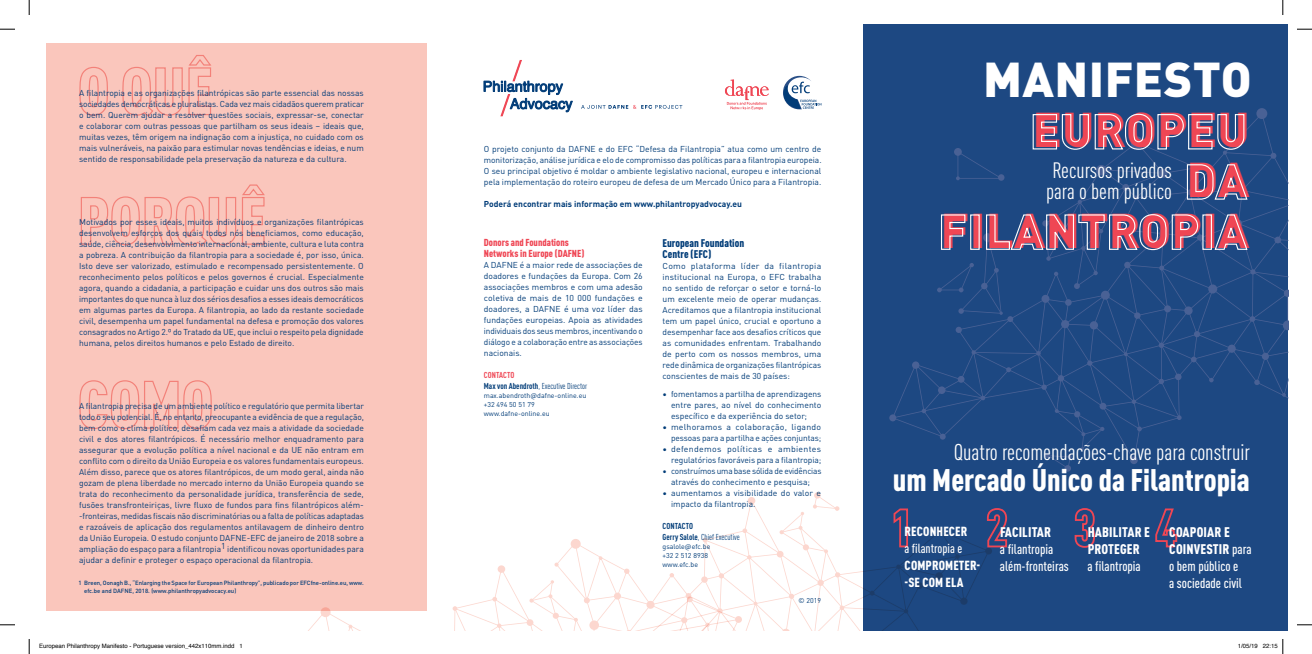
<style>
.page{position:relative;width:1312px;height:654px;background:#fff}
.page>*{position:absolute;margin:0;border:0;box-sizing:border-box;transform-origin:0 0}
.t1{font:900 48.3px "DIN Pro";letter-spacing:.01em;color:#fff}
.t2{font:900 48.1px/50.2px "DIN Pro";letter-spacing:.01em;color:#ef4654;text-align:right}
.t3{font:900 condensed 30.8px "DIN Pro";color:#fff}
.t4{font:condensed 22.5px "DIN Pro";color:#fff}
.t5{font:condensed 22px/21px "DIN Pro";color:#fff}
.t6{font:500 condensed 13.8px/17px "DIN Pro";color:#fff}
.t7{font:900 condensed 13.8px/17px "DIN Pro";letter-spacing:.01em;color:#fff}
.t8{font:900 condensed 13px/17px "DIN Pro";letter-spacing:.01em;color:#fff}
.t9{font:500 condensed 13px "DIN Pro";color:#fff}
.t10{font:900 condensed 11px/11px "DIN Pro";color:#013c78}
.t11{font:900 condensed 10px/11px "DIN Pro";color:#ef4654}
.t12{font:8.5px/11px "DIN Pro";color:#013c78;text-align:justify}
.t13{font:700 8.5px "DIN Pro";color:#013c78}
.t14{font:condensed 8.5px/11px "DIN Pro";color:#013c78}
.t15{font:700 condensed 8.5px/11px "DIN Pro";letter-spacing:.005em;color:#013c78}
.t16{font:7px/9px "DIN Pro";color:#013c78}
.t17{font:500 6px/8px "DIN Pro";letter-spacing:-.005em;color:#013c78}
.t18{font:6px "Helvetica";color:#000}
.s1{font-weight:700;color:#ef4654}
.s2{font-weight:700}
.s3{font-weight:400}
.s4{font-weight:900}
</style>
<div class="page">
<div style="left:46px;top:43px;width:380px;height:567px;background:#fac6bc"></div>
<div style="left:863px;top:24px;width:425px;height:606px;background:#1d4882"></div>
<svg style="left:581px;top:105px;width:101px;height:4px"></svg>
<svg style="left:484px;top:60px;width:88px;height:56px"></svg>
<svg style="left:725px;top:80px;width:43px;height:30px"></svg>
<svg style="left:783px;top:76px;width:38px;height:34px"></svg>
<svg style="left:320px;top:607px;width:10px;height:10px"></svg>
<svg style="left:306px;top:610px;width:71px;height:20px"></svg>
<div style="left:889px;top:414px;width:7px;height:7px;background:#496195;border-radius:50%"></div>
<div style="left:1256px;top:108px;width:11px;height:11px;background:#496195;border-radius:50%"></div>
<svg style="left:452px;top:492px;width:555px;height:139px"></svg>
<svg style="left:1074px;top:508px;width:21px;height:40px"></svg>
<svg style="left:1155px;top:508px;width:23px;height:40px"></svg>
<svg style="left:892px;top:113px;width:396px;height:358px"></svg>
<svg style="left:79px;top:66px;width:29px;height:50px"></svg>
<svg style="left:122px;top:55px;width:89px;height:62px"></svg>
<svg style="left:80px;top:184px;width:185px;height:63px"></svg>
<svg style="left:79px;top:380px;width:133px;height:49px"></svg>
<svg style="left:0;top:29px;width:15px;height:1px"></svg>
<svg style="left:1297px;top:29px;width:14px;height:1px"></svg>
<svg style="left:0;top:624px;width:15px;height:1px"></svg>
<svg style="left:1297px;top:624px;width:14px;height:1px"></svg>
<svg style="left:29px;top:0;width:1px;height:15px"></svg>
<svg style="left:29px;top:639px;width:1px;height:15px"></svg>
<svg style="left:1282px;top:0;width:1px;height:15px"></svg>
<svg style="left:1282px;top:639px;width:1px;height:15px"></svg>
<p class="t12" style="left:79px;top:86px;width:286px">A filantropia e as organizações filantrópicas são parte essencial das nossas sociedades democráticas e pluralistas. Cada vez mais cidadãos querem praticar o bem. Querem ajudar a resolver questões sociais, expressar-se, conectar e colaborar com outras pessoas que partilham os seus ideais – ideais que, muitas vezes, têm origem na indignação com a injustiça, no cuidado com os mais vulneráveis, na paixão para estimular novas tendências e ideias, e num sentido de responsabilidade pela preservação da natureza e da cultura.</p>
<p class="t12" style="left:79px;top:215px;width:286px">Motivados por esses ideais, muitos indivíduos e organizações filantrópicas desenvolvem esforços dos quais todos nós beneficiamos, como educação, saúde, ciência, desenvolvimento internacional, ambiente, cultura e luta contra a pobreza. A contribuição da filantropia para a sociedade é, por isso, única.<br>Isto deve ser valorizado, estimulado e recompensado persistentemente. O reconhecimento pelos políticos e pelos governos é crucial. Especialmente agora, quando a cidadania, a participação e cuidar uns dos outros são mais importantes do que nunca à luz dos sérios desafios a esses ideais democráticos em algumas partes da Europa. A filantropia, ao lado da restante sociedade civil, desempenha um papel fundamental na defesa e promoção dos valores consagrados no Artigo 2.º do Tratado da UE, que inclui o respeito pela dignidade humana, pelos direitos humanos e pelo Estado de direito.</p>
<p class="t12" style="left:79px;top:399px;width:286px">A filantropia precisa de um ambiente político e regulatório que permita libertar todo o seu potencial. É, no entanto, preocupante a evidência de que a regulação, bem como o clima político, desafiam cada vez mais a atividade da sociedade civil e dos atores filantrópicos. É necessário melhor enquadramento para assegurar que a evolução política a nível nacional e da UE não entram em conflito com o direito da União Europeia e os valores fundamentais europeus.<br>Além disso, parece que os atores filantrópicos, de um modo geral, ainda não gozam de plena liberdade no mercado interno da União Europeia quando se trata do reconhecimento da personalidade jurídica, transferência de sede, fusões transfronteiriças, livre fluxo de fundos para fins filantrópicos além--fronteiras, medidas fiscais não discriminatórias ou a falta de políticas adaptadas e razoáveis de aplicação dos regulamentos antilavagem de dinheiro dentro da União Europeia. O estudo conjunto DAFNE-EFC de janeiro de 2018 sobre a ampliação do espaço para a filantropia1 identificou novas oportunidades para ajudar a definir e proteger o espaço operacional da filantropia.</p>
<p class="t17" style="left:84px;top:578px;width:281px;text-indent:-6px">1 Breen, Oonagh B., “Enlarging the Space for European Philanthropy”, publicado por EFCfne-online.eu, www. efc.be and DAFNE, 2018. (www.philanthropyadvocacy.eu)</p>
<p class="t12" style="left:484px;top:143px;width:339px">O projeto conjunto da DAFNE e do EFC “Defesa da Filantropia” atua como um centro de monitorização, análise jurídica e elo de compromisso das políticas para a filantropia europeia.<br>O seu principal objetivo é moldar o ambiente legislativo nacional, europeu e internacional pela implementação do roteiro europeu de defesa de um Mercado Único para a Filantropia.</p>
<p class="t13" style="left:484px;top:197px;width:259px">Poderá encontrar mais informação em www.philantropyadvocay.eu</p>
<p class="t11" style="left:484px;top:236px;width:102px">Donors and Foundations<br>Networks in Europe (DAFNE)</p>
<p class="t12" style="left:484px;top:259px;width:160px">A DAFNE é a maior rede de associações de doadores e fundações da Europa. Com 26 associações membros e com uma adesão coletiva de mais de 10 000 fundações e doadores, a DAFNE é uma voz líder das fundações europeias. Apoia as atividades individuais dos seus membros, incentivando o diálogo e a colaboração entre as associações nacionais.</p>
<p class="t14" style="left:484px;top:369px;width:105px"><span class="s1">CONTACTO<br></span><span class="s2">Max von Abendroth</span>, Executive Director</p>
<p class="t16" style="left:484px;top:391px;width:104px">max.abendroth@dafne-online.eu +32 494 50 51 79 www.dafne-online.eu</p>
<p class="t10" style="left:662px;top:237px;width:83px">European Foundation<br>Centre (EFC)</p>
<p class="t12" style="left:662px;top:260px;width:160px">Como plataforma líder da filantropia institucional na Europa, o EFC trabalha no sentido de reforçar o setor e torná-lo um excelente meio de operar mudanças.<br>Acreditamos que a filantropia institucional tem um papel único, crucial e oportuno a desempenhar face aos desafios críticos que as comunidades enfrentam. Trabalhando de perto com os nossos membros, uma rede dinâmica de organizações filantrópicas conscientes de mais de 30 países:</p>
<p class="t12" style="left:671px;top:388px;width:152px;text-indent:-9px">• fomentamos a partilha de aprendizagens entre pares, ao nível do conhecimento específico e da experiência do setor;</p>
<p class="t12" style="left:662px;top:421px;width:160px;text-align:right">• melhoramos a colaboração, ligando pessoas para a partilha e ações conjuntas;</p>
<p class="t12" style="left:662px;top:443px;width:160px;text-align:right">• defendemos políticas e ambientes regulatórios favoráveis para a filantropia;</p>
<p class="t12" style="left:662px;top:465px;width:160px;text-align:center">• construímos uma base sólida de evidências através do conhecimento e pesquisa;</p>
<p class="t12" style="left:671px;top:487px;width:152px;text-indent:-9px">• aumentamos a visibilidade do valor e impacto da filantropia.</p>
<p class="t15" style="left:662px;top:520px;width:79px">CONTACTO<br>Gerry Salole<span class="s3">, Chief Executive</span></p>
<p class="t16" style="left:662px;top:542px;width:49px">gsalole@efc.be +32 2 512 8938 www.efc.be</p>
<p class="t16" style="left:798px;top:595px;width:24px">© 2019</p>
<h1 class="t1" style="left:982px;top:41px;width:270px">MANIFESTO</h1>
<h2 class="t2" style="left:940px;top:101px;width:310px">EUROPEU<br>DA<br>FILANTROPIA</h2>
<h3 class="t5" style="left:1046px;top:158px;width:127px">Recursos privados para o bem público</h3>
<h3 class="t4" style="left:953px;top:436px;width:298px">Quatro recomendações-chave para construir</h3>
<h3 class="t3" style="left:892px;top:457px;width:358px">um Mercado Único da Filantropia</h3>
<h3 class="t8" style="left:904px;top:522px;width:64px">RECONHECER</h3>
<h3 class="t9" style="left:904px;top:539px;width:59px">a filantropia e</h3>
<h3 class="t8" style="left:904px;top:555px;width:77px">COMPROMETER--SE COM ELA</h3>
<h3 class="t7" style="left:999px;top:522px;width:53px">FACILITAR</h3>
<h3 class="t6" style="left:999px;top:539px;width:70px">a filantropia além-fronteiras</h3>
<h3 class="t7" style="left:1087px;top:522px;width:64px">HABILITAR E<br>PROTEGER</h3>
<h3 class="t6" style="left:1087px;top:556px;width:55px">a filantropia</h3>
<h3 class="t6" style="left:1169px;top:522px;width:84px"><span class="s4">COAPOIAR E<br>COINVESTIR</span> para o bem público e<br>a sociedade civil</h3>
<p class="t18" style="left:39px;top:641px;width:205px">European Philanthropy Manifesto - Portuguese version_442x110mm.indd 1</p>
<p class="t18" style="left:1237px;top:641px;width:42px">1/05/19 22:15</p>
</div>
